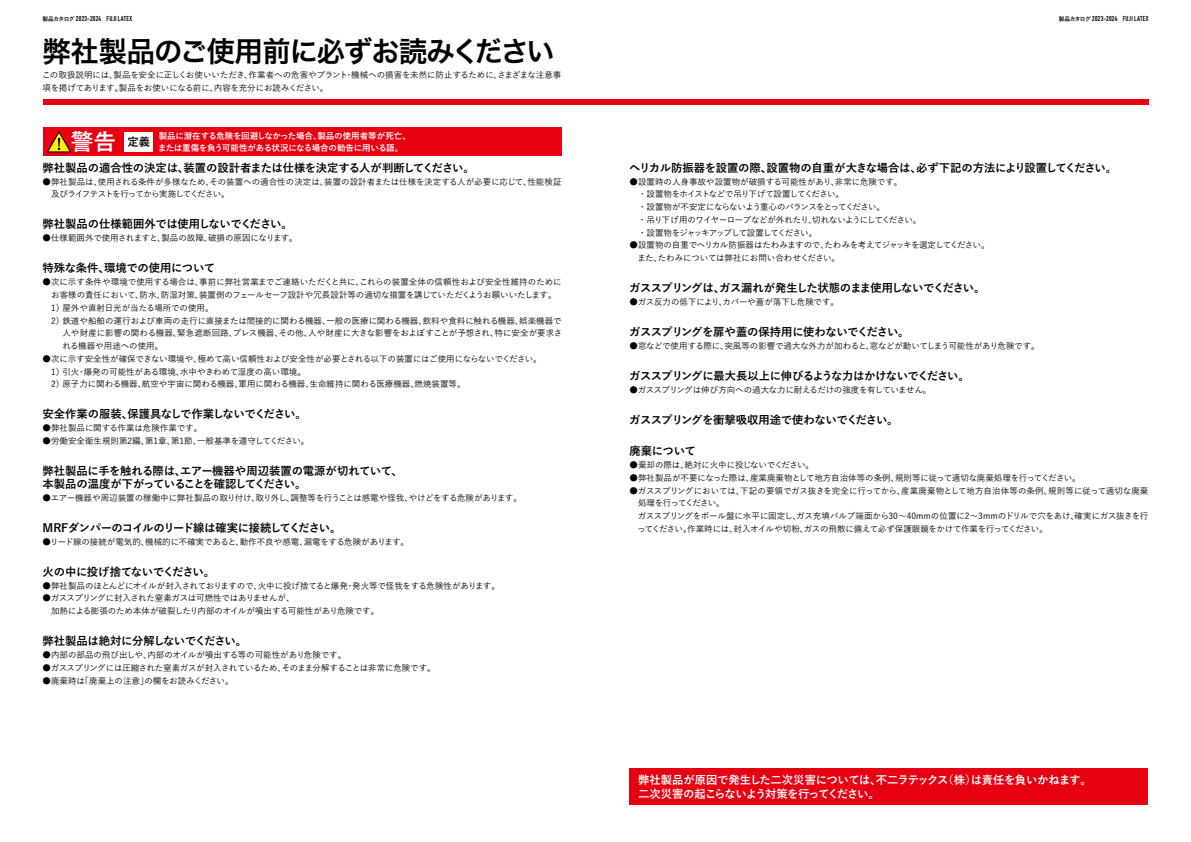
<style>
.page{position:relative;width:1191px;height:842px;background:#fff}
.page>*{position:absolute;margin:0;border:0;box-sizing:border-box;transform-origin:0 0}
.t1{font:28.3px "Hira Kaku Std N W6";letter-spacing:-.035em;color:#000}
.t2{font:700 22.7px "Yu Go Pr 6 N";color:#fff}
.t3{font:700 11.3px/12.8px "Yu Go Pr 6 N";letter-spacing:-.035em;color:#000}
.t4{font:700 11.3px "Yu Go Pr 6 N";letter-spacing:-.01em;color:#000}
.t5{font:700 11.3px/14.2px "Yu Go Pr 6 N";letter-spacing:-.035em;color:#fff}
.t6{font:700 11.3px "Yu Go Pr 6 N";letter-spacing:-.015em;color:#000}
.t7{font:700 11.3px "Yu Go Pr 6 N";letter-spacing:-.065em;color:#000}
.t8{font:500 8.5px/12.8px "Yu Go Pr 6 N";letter-spacing:-.005em;color:#000}
.t9{font:500 8.5px/12.8px "Yu Go Pr 6 N";letter-spacing:-.025em;color:#000}
.t10{font:500 8.5px/12.8px "Yu Go Pr 6 N";letter-spacing:-.03em;color:#000}
.t11{font:500 8.5px/12.8px "Yu Go Pr 6 N";letter-spacing:-.06em;color:#000}
.t12{font:700 8.5px/11.3px "Yu Go Pr 6 N";letter-spacing:-.02em;color:#fff}
.t13{font:500 8.5px "Yu Go Pr 6 N";letter-spacing:-.045em;color:#000}
.t14{font:700 7.1px "DIN Condensed";letter-spacing:.03em;color:#000}
.s1{font-family:"Yu Go Pr 6 N";font-size:5.7px}
</style>
<div class="page">
<div style="left:43px;top:99px;width:1105px;height:6px;background:#e60012"></div>
<div style="left:43px;top:128px;width:518px;height:28px;background:#e60012"></div>
<svg style="left:46px;top:131px;width:26px;height:22px"></svg>
<div style="left:125px;top:132px;width:28px;height:20px;background:#fff"></div>
<div style="left:629px;top:768px;width:519px;height:37px;background:#e60012"></div>
<p class="t14" style="left:43px;top:14px;width:91px"><span class="s1">製品カタログ</span> 2023-2024 FUJI LATEX</p>
<p class="t14" style="left:1058px;top:14px;width:91px"><span class="s1">製品カタログ</span> 2023-2024 FUJI LATEX</p>
<h1 class="t1" style="left:42px;top:29px;width:513px">弊社製品のご使用前に必ずお読みください</h1>
<p class="t8" style="left:42px;top:68px;width:521px">この取扱説明には、製品を安全に正しくお使いいただき、作業者への危害やプラント・機械への損害を未然に防止するために、さまざまな注意事項を掲げてあります。製品をお使いになる前に、内容を充分にお読みください。</p>
<h2 class="t2" style="left:71px;top:129px;width:81px">警告 <sup>定義</sup></h2>
<p class="t12" style="left:158px;top:131px;width:254px">製品に潜在する危険を回避しなかった場合、製品の使用者等が死亡、または重傷を負う可能性がある状況になる場合の勧告に用いる語。</p>
<h3 class="t4" style="left:43px;top:161px;width:433px">弊社製品の適合性の決定は、装置の設計者または仕様を決定する人が判断してください。</h3>
<p class="t8" style="left:51px;top:174px;width:512px;text-indent:-9px">●弊社製品は、使用される条件が多様なため、その装置への適合性の決定は、装置の設計者または仕様を決定する人が必要に応じて、性能検証及びライフテストを行ってから実施してください。</p>
<h3 class="t6" style="left:43px;top:218px;width:252px">弊社製品の仕様範囲外では使用しないでください。</h3>
<p class="t8" style="left:43px;top:231px;width:257px">●仕様範囲外で使用されますと、製品の故障、破損の原因になります。</p>
<h3 class="t6" style="left:43px;top:262px;width:174px">特殊な条件、環境での使用について</h3>
<p class="t8" style="left:43px;top:275px;width:520px">●次に示す条件や環境で使用する場合は、事前に弊社営業までご連絡いただくと共に、これらの装置全体の信頼性および安全性維持のために</p>
<p class="t8" style="left:51px;top:287px;width:507px">お客様の責任において、防水、防湿対策、装置側のフェールセーフ設計や冗長設計等の適切な措置を講じていただくようお願いいたします。</p>
<p class="t8" style="left:43px;top:300px;width:173px">　1）屋外や直射日光が当たる場所での使用。</p>
<p class="t8" style="left:43px;top:313px;width:520px">　2）鉄道や船舶の運行および車両の走行に直接または間接的に関わる機器、一般の医療に関わる機器、飲料や食料に触れる機器、娯楽機器で</p>
<p class="t8" style="left:62px;top:326px;width:501px">人や財産に影響の関わる機器、緊急遮断回路、プレス機器、その他、人や財産に大きな影響をおよぼすことが予想され、特に安全が要求さ</p>
<p class="t8" style="left:62px;top:338px;width:102px">れる機器や用途への使用。</p>
<p class="t8" style="left:43px;top:351px;width:501px">●次に示す安全性が確保できない環境や、極めて高い信頼性および安全性が必要とされる以下の装置にはご使用にならないでください。　1）引火・爆発の可能性がある環境、水中やきわめて湿度の高い環境。<br>　2）原子力に関わる機器、航空や宇宙に関わる機器、軍用に関わる機器、生命維持に関わる医療機器、燃焼装置等。</p>
<h3 class="t3" style="left:43px;top:408px;width:266px">安全作業の服装、保護具なしで作業しないでください。</h3>
<p class="t8" style="left:43px;top:421px;width:161px">●弊社製品に関する作業は危険作業です。</p>
<p class="t8" style="left:43px;top:433px;width:268px">●労働安全衛生規則第2編、第1章、第1節、一般基準を遵守してください。</p>
<h3 class="t3" style="left:43px;top:465px;width:362px">弊社製品に手を触れる際は、エアー機器や周辺装置の電源が切れていて、本製品の温度が下がっていることを確認してください。</h3>
<p class="t8" style="left:43px;top:490px;width:481px">●エアー機器や周辺装置の稼働中に弊社製品の取り付け、取り外し、調整等を行うことは感電や怪我、やけどをする危険があります。</p>
<h3 class="t3" style="left:43px;top:521px;width:300px">MRFダンパーのコイルのリード線は確実に接続してください。</h3>
<p class="t8" style="left:43px;top:534px;width:368px">●リード線の接続が電気的、機械的に不確実であると、動作不良や感電、漏電をする危険があります。</p>
<h3 class="t3" style="left:43px;top:565px;width:174px">火の中に投げ捨てないでください。</h3>
<p class="t10" style="left:43px;top:578px;width:459px">●弊社製品のほとんどにオイルが封入されておりますので、火中に投げ捨てると爆発・発火等で怪我をする危険性があります。</p>
<p class="t9" style="left:43px;top:591px;width:338px">●ガススプリングに封入された窒素ガスは可燃性ではありませんが、<br>　加熱による膨張のため本体が破裂したり内部のオイルが噴出する可能性があり危険です。</p>
<h3 class="t3" style="left:43px;top:635px;width:206px">弊社製品は絶対に分解しないでください。</h3>
<p class="t8" style="left:43px;top:647px;width:305px">●内部の部品の飛び出しや、内部のオイルが噴出する等の可能性があり危険です。</p>
<p class="t13" style="left:43px;top:660px;width:395px">●ガススプリングには圧縮された窒素ガスが封入されているため、そのまま分解することは非常に危険です。</p>
<p class="t8" style="left:43px;top:673px;width:193px">●廃棄時は「廃棄上の注意」の欄をお読みください。</p>
<h3 class="t4" style="left:629px;top:161px;width:489px">ヘリカル防振器を設置の際、設置物の自重が大きな場合は、必ず下記の方法により設置してください。</h3>
<p class="t11" style="left:629px;top:174px;width:293px">●設置時の人身事故や設置物が破損する可能性があり、非常に危険です。<br>　・設置物をホイストなどで吊り下げて設置してください。<br>　・設置物が不安定にならないよう重心のバランスをとってください。<br>　・吊り下げ用のワイヤーロープなどが外れたり、切れないようにしてください。　・設置物をジャッキアップして設置してください。</p>
<p class="t10" style="left:629px;top:238px;width:361px">●設置物の自重でヘリカル防振器はたわみますので、たわみを考えてジャッキを選定してください。　また、たわみについては弊社にお問い合わせください。</p>
<h3 class="t7" style="left:629px;top:282px;width:358px">ガススプリングは、ガス漏れが発生した状態のまま使用しないでください。</h3>
<p class="t8" style="left:629px;top:295px;width:211px">●ガス反力の低下により、カバーや蓋が落下し危険です。</p>
<h3 class="t3" style="left:629px;top:326px;width:282px">ガススプリングを扉や蓋の保持用に使わないでください。</h3>
<p class="t8" style="left:629px;top:338px;width:412px">●窓などで使用する際に、突風等の影響で過大な外力が加わると、窓などが動いてしまう可能性があり危険です。</p>
<h3 class="t3" style="left:629px;top:370px;width:342px">ガススプリングに最大長以上に伸びるような力はかけないでください。</h3>
<p class="t10" style="left:629px;top:382px;width:303px">●ガススプリングは伸び方向への過大な力に耐えるだけの強度を有していません。</p>
<h3 class="t3" style="left:629px;top:414px;width:271px">ガススプリングを衝撃吸収用途で使わないでください。</h3>
<h3 class="t3" style="left:629px;top:445px;width:68px">廃棄について</h3>
<p class="t9" style="left:629px;top:458px;width:186px">●棄却の際は、絶対に火中に投じないでください。</p>
<p class="t8" style="left:629px;top:470px;width:453px">●弊社製品が不要になった際は、産業廃棄物として地方自治体等の条例、規則等に従って適切な廃棄処理を行ってください。</p>
<p class="t9" style="left:637px;top:483px;width:513px;text-indent:-8px">●ガススプリングにおいては、下記の要領でガス抜きを完全に行ってから、産業廃棄物として地方自治体等の条例、規則等に従って適切な廃棄処理を行ってください。<br>ガススプリングをボール盤に水平に固定し、ガス充填バルブ端面から30～40mmの位置に2～3mmのドリルで穴をあけ、確実にガス抜きを行ってください。作業時には、封入オイルや切粉、ガスの飛散に備えて必ず保護眼鏡をかけて作業を行ってください。</p>
<h3 class="t5" style="left:638px;top:773px;width:455px">弊社製品が原因で発生した二次災害については、不二ラテックス（株）は責任を負いかねます。二次災害の起こらないよう対策を行ってください。</h3>
</div>
